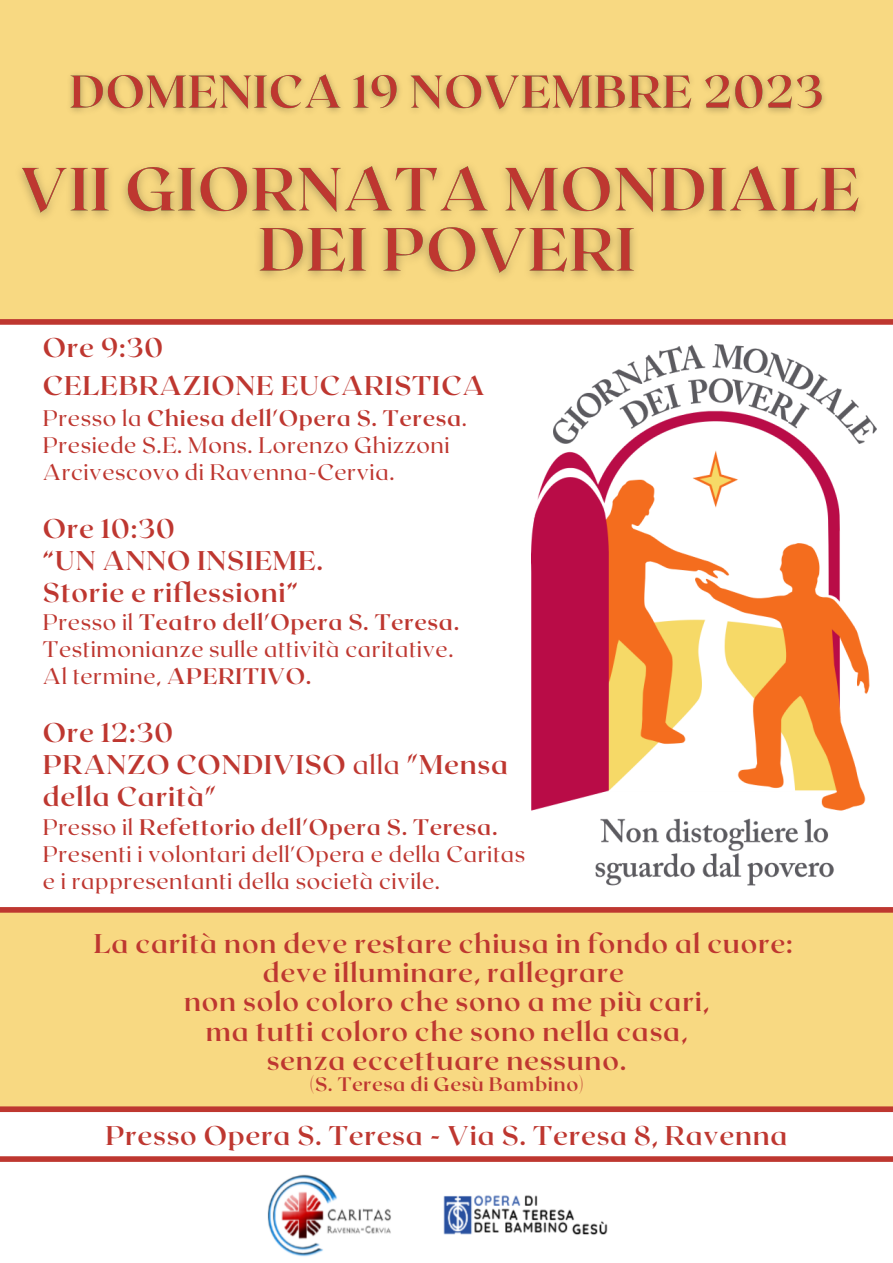
<style>
.page{position:relative;width:893px;height:1263px;background:#fff}
.page>*{position:absolute;margin:0;border:0;box-sizing:border-box;transform-origin:0 0}
.t1{font:700 27px/32.1px "Roxborough CF";letter-spacing:.03em;color:#be3730}
.t2{font:22.5px/27px "Roxborough CF";letter-spacing:.03em;color:#be3730}
.t3{font:700 22.5px "Roxborough CF";letter-spacing:.03em;color:#be3730}
.t4{font:700 19.5px "Roxborough CF";letter-spacing:.03em;color:#be3730}
.s1{font-weight:400}
.s2{font-weight:700}
</style>
<div class="page">
<img style="left:267px;top:1174px;width:341px;height:83px">
<div style="left:0;top:1156px;width:893px;height:6px;background:#be3730"></div>
<img style="left:531px;top:344px;width:345px;height:542px">
<div style="left:0;top:910px;width:893px;height:199px;background:#f8d982"></div>
<div style="left:0;top:0;width:893px;height:320px;background:#f8d982"></div>
<div style="left:0;top:319px;width:893px;height:6px;background:#be3730"></div>
<div style="left:0;top:907px;width:893px;height:6px;background:#be3730"></div>
<img style="left:70px;top:74px;width:755px;height:39px">
<img style="left:20px;top:166px;width:840px;height:111px">
<div style="left:0;top:1106px;width:893px;height:6px;background:#be3730"></div>
<p class="t1" style="left:43px;top:331px;width:122px">Ore 9:30</p>
<p class="t1" style="left:43px;top:368px;width:443px">CELEBRAZIONE EUCARISTICA</p>
<p class="t3" style="left:43px;top:404px;width:426px"><span class="s1">Presso la</span> Chiesa dell'Opera S. Teresa<span class="s1">.</span></p>
<p class="t2" style="left:43px;top:431px;width:408px">Presiede S.E. Mons. Lorenzo Ghizzoni</p>
<p class="t2" style="left:43px;top:458px;width:353px">Arcivescovo di Ravenna-Cervia.</p>
<p class="t1" style="left:43px;top:511px;width:133px">Ore 10:30</p>
<p class="t1" style="left:43px;top:543px;width:282px">“UN ANNO INSIEME.</p>
<p class="t1" style="left:43px;top:575px;width:256px">Storie e riflessioni”</p>
<p class="t3" style="left:43px;top:608px;width:418px"><span class="s1">Presso il</span> Teatro dell'Opera S. Teresa.</p>
<p class="t2" style="left:43px;top:635px;width:412px">Testimonianze sulle attività caritative.</p>
<p class="t2" style="left:43px;top:662px;width:270px">Al termine, <span class="s2">APERITIVO.</span></p>
<p class="t1" style="left:43px;top:715px;width:132px">Ore 12:30</p>
<p class="t1" style="left:43px;top:747px;width:467px">PRANZO CONDIVISO <span class="s1">alla</span> "Mensa della Carità"</p>
<p class="t3" style="left:43px;top:812px;width:456px"><span class="s1">Presso il</span> Refettorio dell'Opera S. Teresa.</p>
<p class="t2" style="left:43px;top:839px;width:484px">Presenti i volontari dell'Opera e della Caritas e i rappresentanti della società civile.</p>
<p class="t1" style="left:94px;top:926px;width:701px">La carità non deve restare chiusa in fondo al cuore:</p>
<p class="t1" style="left:263px;top:955px;width:363px">deve illuminare, rallegrare</p>
<p class="t1" style="left:184px;top:984px;width:526px">non solo coloro che sono a me più cari,</p>
<p class="t1" style="left:206px;top:1014px;width:483px">ma tutti coloro che sono nella casa,</p>
<p class="t1" style="left:267px;top:1043px;width:361px">senza eccettuare nessuno.</p>
<p class="t4" style="left:310px;top:1072px;width:275px">(S. Teresa di Gesù Bambino)</p>
<p class="t1" style="left:106px;top:1118px;width:683px">Presso Opera S. Teresa - Via S. Teresa 8, Ravenna</p>
</div>
